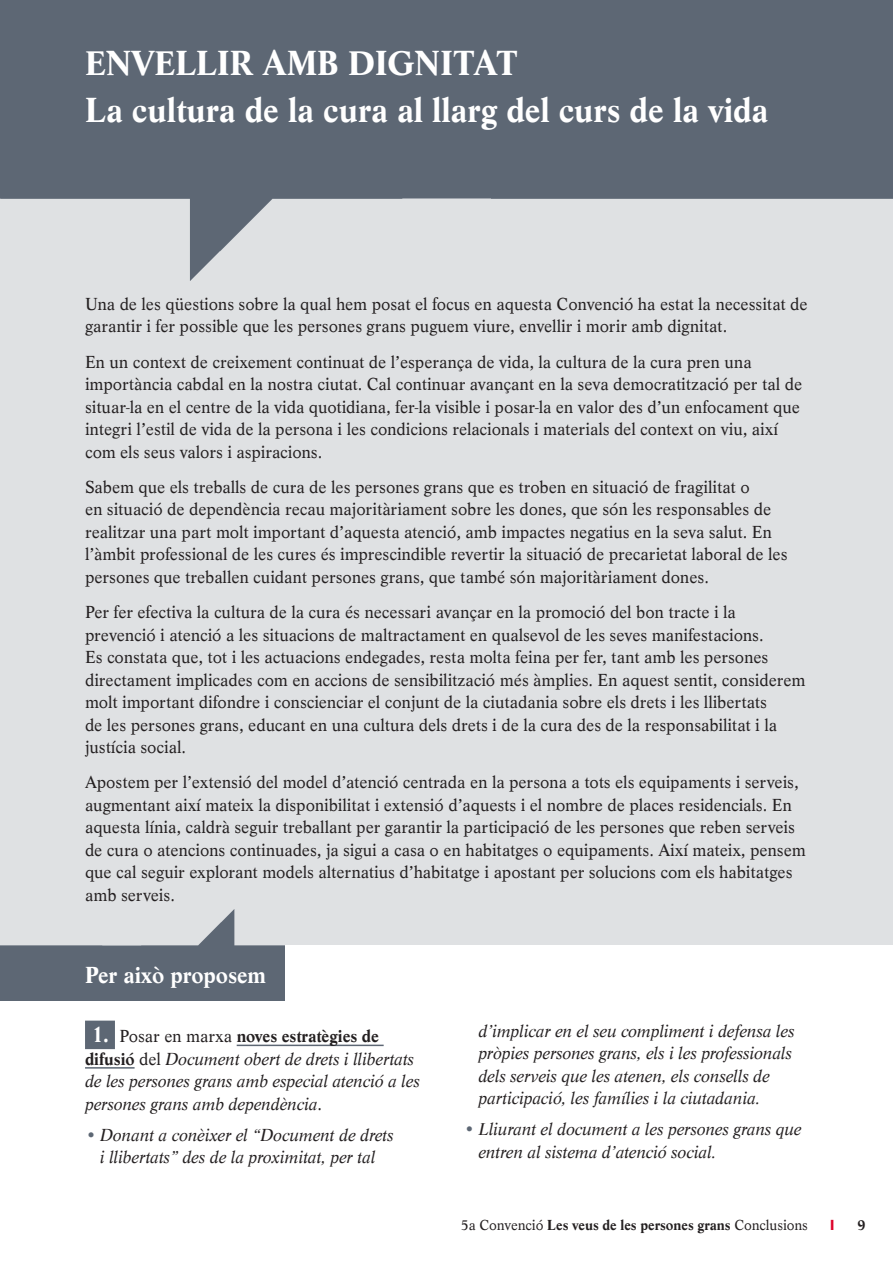
<style>
.page{position:relative;width:893px;height:1263px;background:#fff}
.page>*{position:absolute;margin:0;border:0;box-sizing:border-box;transform-origin:0 0}
.texto_00{font:700 36px "Lyon";color:#fff}
.proposem{font:700 24px "Lyon";color:#fff}
.text{font:18px/22.5px "Lyon";color:#231f20}
.text_dues_columnes{font:italic 18px/22.5px "Lyon";color:#231f20}
.t1{font:700 15px "Lyon";letter-spacing:-.005em;color:#231f20}
.s1{font-weight:700;font-style:normal;font-size:24px;color:#fff}
.s2{font-style:normal}
.s3{font-weight:700;font-style:normal}
.s4{color:#5d6774}
.s5{font-weight:400}
.s6{font-family:"Akkurat";font-size:19.5px;color:#dd052b}
</style>
<div class="page">
<div style="left:0;top:181px;width:893px;height:764px;background:#dfe1e3"></div>
<img style="left:0;top:0;width:893px;height:281px">
<img style="left:0;top:909px;width:285px;height:92px">
<div style="left:85px;top:1020px;width:30px;height:29px;background:#5d6774"></div>
<hr style="left:237px;top:1044px;width:147px;height:2px;background:#5d6774">
<hr style="left:85px;top:1067px;width:50px;height:1px;background:#5d6774">
<p class="texto_00" style="left:85px;top:43px;width:434px">ENVELLIR AMB DIGNITAT</p>
<p class="texto_00" style="left:85px;top:89px;width:685px">La cultura de la cura al llarg del curs de la vida</p>
<p class="text" style="left:85px;top:293px;width:724px">Una de les qüestions sobre la qual hem posat el focus en aquesta Convenció ha estat la necessitat de garantir i fer possible que les persones grans puguem viure, envellir i morir amb dignitat.</p>
<p class="text" style="left:85px;top:350px;width:719px">En un context de creixement continuat de l’esperança de vida, la cultura de la cura pren una importància cabdal en la nostra ciutat. Cal continuar avançant en la seva democratització per tal de situar-la en el centre de la vida quotidiana, fer-la visible i posar-la en valor des d’un enfocament que integri l’estil de vida de la persona i les condicions relacionals i materials del context on viu, així com els seus valors i aspiracions.</p>
<p class="text" style="left:85px;top:476px;width:704px">Sabem que els treballs de cura de les persones grans que es troben en situació de fragilitat o<br>en situació de dependència recau majoritàriament sobre les dones, que són les responsables de realitzar una part molt important d’aquesta atenció, amb impactes negatius en la seva salut. En l’àmbit professional de les cures és imprescindible revertir la situació de precarietat laboral de les persones que treballen cuidant persones grans, que també són majoritàriament dones.</p>
<p class="text" style="left:85px;top:601px;width:722px">Per fer efectiva la cultura de la cura és necessari avançar en la promoció del bon tracte i la prevenció i atenció a les situacions de maltractament en qualsevol de les seves manifestacions.<br>Es constata que, tot i les actuacions endegades, resta molta feina per fer, tant amb les persones directament implicades com en accions de sensibilització més àmplies. En aquest sentit, considerem molt important difondre i conscienciar el conjunt de la ciutadania sobre els drets i les llibertats<br>de les persones grans, educant en una cultura dels drets i de la cura des de la responsabilitat i la justícia social.</p>
<p class="text" style="left:85px;top:771px;width:722px">Apostem per l’extensió del model d’atenció centrada en la persona a tots els equipaments i serveis, augmentant així mateix la disponibilitat i extensió d’aquests i el nombre de places residencials. En aquesta línia, caldrà seguir treballant per garantir la participació de les persones que reben serveis de cura o atencions continuades, ja sigui a casa o en habitatges o equipaments. Així mateix, pensem que cal seguir explorant models alternatius d’habitatge i apostant per solucions com els habitatges amb serveis.</p>
<p class="proposem" style="left:85px;top:961px;width:183px">Per això proposem</p>
<p class="text_dues_columnes" style="left:85px;top:1025px;width:336px;text-indent:6px"><span class="s1">1.</span> <span class="s2">Posar en marxa</span> <span class="s3">noves estratègies de difusió</span> <span class="s2">del</span> Document obert de drets i llibertats de les persones grans amb especial atenció a les persones grans amb dependència<span class="s2">.</span></p>
<p class="text_dues_columnes" style="left:85px;top:1124px;width:310px;text-align:center"><span class="s4">•</span> Donant a conèixer el “Document de drets i llibertats” des de la proximitat, per tal</p>
<p class="text_dues_columnes" style="left:478px;top:1020px;width:318px">d’implicar en el seu compliment i defensa les pròpies persones grans, els i les professionals dels serveis que les atenen, els consells de participació, les famílies i la ciutadania.</p>
<p class="text_dues_columnes" style="left:478px;top:1118px;width:324px;text-indent:-15px"><span class="s4">•</span> Lliurant el document a les persones grans que entren al sistema d’atenció social.</p>
<p class="t1" style="left:461px;top:1216px;width:406px"><span class="s5">5a Convenció</span> Les veus de les persones grans <span class="s5">Conclusions</span> <span class="s6">ı</span> 9</p>
</div>
